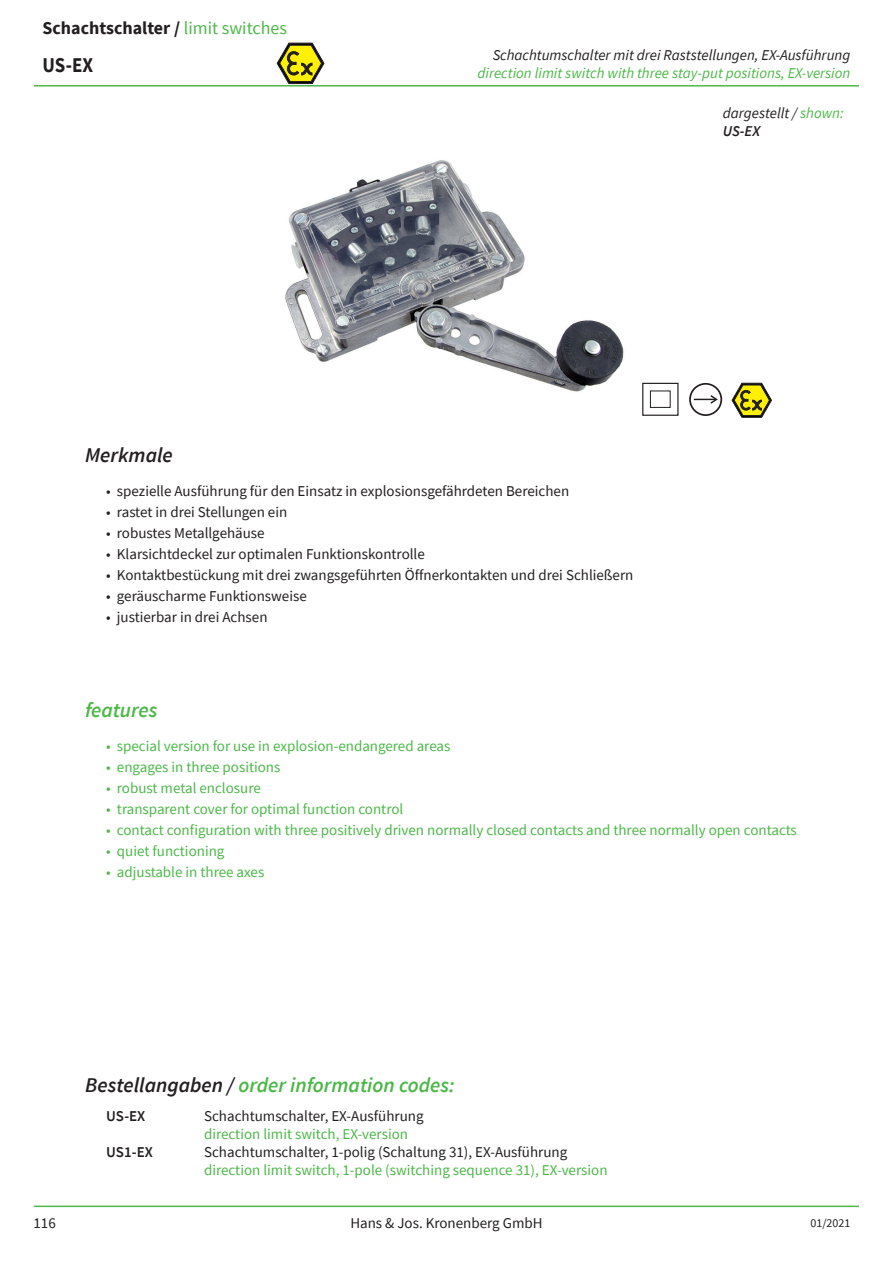
<style>
.page{position:relative;width:893px;height:1263px;background:#fff}
.page>*{position:absolute;margin:0;border:0;box-sizing:border-box;transform-origin:0 0}
.Überschrift_Absatz{font:italic 600 21px "Source Sans Pro";color:#4cb848}
.Überschrift_Absatz-2{font:italic 600 21px "Source Sans Pro";color:#231f20}
.t1{font:700 21px "Source Sans Pro";color:#231f20;scale:.9 1}
.t2{font:700 18px "Source Sans Pro";color:#231f20}
.Merkmale_DE{font:15px "Source Sans Pro";color:#231f20}
.Merkmale_EN{font:15px "Source Sans Pro";color:#4cb848}
.Überschrift{font:15px/18px "Source Sans Pro";color:#4cb848}
.Überschrift_kursiv{font:italic 15px/18px "Source Sans Pro";color:#4cb848;text-align:right}
.Überschrift-2{font:15px/18px "Source Sans Pro";color:#231f20}
.Bildtext_9{font:italic 15px/18px "Source Sans Pro";color:#231f20}
.Überschrift-3{font:600 15px "Source Sans Pro";color:#231f20}
.t3{font:12px "Source Sans Pro";color:#231f20}
.s1{font-weight:400;color:#4cb848}
.s2{color:#231f20}
.s3{color:#4cb848}
.s4{font-weight:600}
</style>
<div class="page">
<hr style="left:34px;top:85px;width:825px;height:2px;background:#4cb848">
<hr style="left:34px;top:1205px;width:825px;height:2px;background:#4cb848">
<div style="left:650px;top:390px;width:21px;height:18px;border:1px solid #231f20"></div>
<div style="left:642px;top:383px;width:36px;height:33px;border:1px solid #231f20"></div>
<svg style="left:732px;top:383px;width:40px;height:35px"></svg>
<img style="left:285px;top:160px;width:339px;height:232px">
<svg style="left:277px;top:43px;width:47px;height:41px"></svg>
<div style="left:689px;top:383px;width:33px;height:33px;border:2px solid #231f20;border-radius:50%"></div>
<svg style="left:694px;top:394px;width:25px;height:11px"></svg>
<p class="t2" style="left:43px;top:16px;width:246px">Schachtschalter / <span class="s1">limit switches</span></p>
<p class="t1" style="left:43px;top:50px;width:58px">US-EX</p>
<p class="Überschrift_kursiv" style="left:477px;top:46px;width:374px"><span class="s2">Schachtumschalter mit drei Raststellungen, EX-Ausführung </span>direction limit switch with three stay-put positions, EX-version</p>
<p class="Bildtext_9" style="left:723px;top:103px;width:122px">dargestellt / <span class="s3">shown:<br></span><span class="s4">US-EX</span></p>
<p class="Überschrift_Absatz-2" style="left:85px;top:441px;width:89px">Merkmale</p>
<p class="Merkmale_DE" style="left:106px;top:481px;width:464px">• spezielle Ausführung für den Einsatz in explosionsgefährdeten Bereichen</p>
<p class="Merkmale_DE" style="left:106px;top:502px;width:182px">• rastet in drei Stellungen ein</p>
<p class="Merkmale_DE" style="left:106px;top:523px;width:160px">• robustes Metallgehäuse</p>
<p class="Merkmale_DE" style="left:106px;top:544px;width:320px">• Klarsichtdeckel zur optimalen Funktionskontrolle</p>
<p class="Merkmale_DE" style="left:106px;top:565px;width:529px">• Kontaktbestückung mit drei zwangsgeführten Öffnerkontakten und drei Schließern</p>
<p class="Merkmale_DE" style="left:106px;top:586px;width:202px">• geräuscharme Funktionsweise</p>
<p class="Merkmale_DE" style="left:106px;top:607px;width:163px">• justierbar in drei Achsen</p>
<p class="Überschrift_Absatz" style="left:85px;top:697px;width:74px">features</p>
<p class="Merkmale_EN" style="left:106px;top:737px;width:346px">• special version for use in explosion-endangered areas</p>
<p class="Merkmale_EN" style="left:106px;top:758px;width:176px">• engages in three positions</p>
<p class="Merkmale_EN" style="left:106px;top:779px;width:156px">• robust metal enclosure</p>
<p class="Merkmale_EN" style="left:106px;top:800px;width:299px">• transparent cover for optimal function control</p>
<p class="Merkmale_EN" style="left:106px;top:821px;width:692px">• contact configuration with three positively driven normally closed contacts and three normally open contacts</p>
<p class="Merkmale_EN" style="left:106px;top:842px;width:120px">• quiet functioning</p>
<p class="Merkmale_EN" style="left:106px;top:863px;width:160px">• adjustable in three axes</p>
<p class="Überschrift_Absatz" style="left:85px;top:1071px;width:371px"><span class="s2">Bestellangaben /</span> order information codes:</p>
<p class="Überschrift-3" style="left:106px;top:1106px;width:41px">US-EX</p>
<p class="Überschrift-2" style="left:204px;top:1107px;width:221px">Schachtumschalter, EX-Ausführung <span class="s3">direction limit switch, EX-version</span></p>
<p class="Überschrift-3" style="left:106px;top:1142px;width:48px">US1-EX</p>
<p class="Überschrift" style="left:204px;top:1143px;width:405px"><span class="s2">Schachtumschalter, 1-polig (Schaltung 31), EX-Ausführung </span>direction limit switch, 1-pole (switching sequence 31), EX-version</p>
<p class="Merkmale_DE" style="left:33px;top:1214px;width:24px">116</p>
<p class="Merkmale_DE" style="left:350px;top:1214px;width:194px">Hans &amp; Jos. Kronenberg GmbH</p>
<p class="t3" style="left:810px;top:1215px;width:41px">01/2021</p>
</div>
